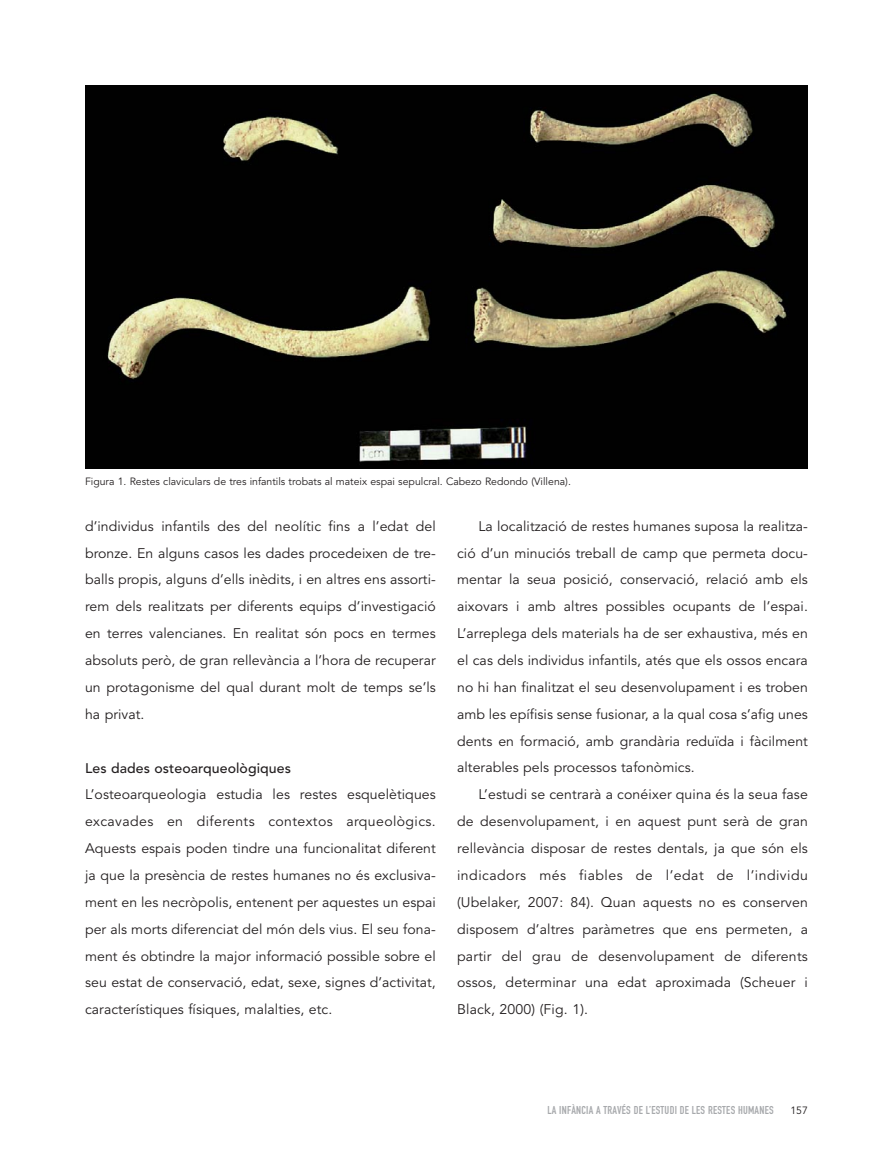
<style>
.page{position:relative;width:893px;height:1149px;background:#fff}
.page>*{position:absolute;margin:0;border:0;box-sizing:border-box;transform-origin:0 0}
.t1{font:13.8px/26.8px "Avenir";letter-spacing:.005em;color:#231f20;text-align:justify}
.t2{font:500 13.8px "Avenir";letter-spacing:.005em;color:#231f20}
.t3{font:11.25px "DIN Engschrift";letter-spacing:.02em;color:#a7a9ac}
.t4{font:10.5px "Avenir";color:#231f20}
</style>
<div class="page">
<img style="left:85px;top:85px;width:723px;height:383px">
<p class="t4" style="left:85px;top:477px;width:487px">Figura 1. Restes claviculars de tres infantils trobats al mateix espai sepulcral. Cabezo Redondo (Villena).</p>
<p class="t1" style="left:85px;top:514px;width:352px">d’individus infantils des del neolític fins a l’edat del bronze. En alguns casos les dades procedeixen de tre&shy;balls propis, alguns d’ells inèdits, i en altres ens assorti&shy;rem dels realitzats per diferents equips d’investigació en terres valencianes. En realitat són pocs en termes absoluts però, de gran rellevància a l’hora de recuperar un protagonisme del qual durant molt de temps se’ls ha privat.</p>
<p class="t2" style="left:85px;top:761px;width:207px">Les dades osteoarqueològiques</p>
<p class="t1" style="left:85px;top:782px;width:352px">L’osteoarqueologia estudia les restes esquelètiques excavades en diferents contextos arqueològics.<br>Aquests espais poden tindre una funcionalitat diferent ja que la presència de restes humanes no és exclusiva&shy;ment en les necròpolis, entenent per aquestes un espai per als morts diferenciat del món dels vius. El seu fona&shy;ment és obtindre la major informació possible sobre el seu estat de conservació, edat, sexe, signes d’activitat, característiques físiques, malalties, etc.</p>
<p class="t1" style="left:457px;top:514px;width:352px;text-indent:21px">La localització de restes humanes suposa la realitza&shy;ció d’un minuciós treball de camp que permeta docu&shy;mentar la seua posició, conservació, relació amb els aixovars i amb altres possibles ocupants de l’espai.<br>L’arreplega dels materials ha de ser exhaustiva, més en el cas dels individus infantils, atés que els ossos encara no hi han finalitzat el seu desenvolupament i es troben amb les epífisis sense fusionar, a la qual cosa s’afig unes dents en formació, amb grandària reduïda i fàcilment alterables pels processos tafonòmics.</p>
<p class="t1" style="left:457px;top:782px;width:352px;text-indent:21px">L’estudi se centrarà a conéixer quina és la seua fase de desenvolupament, i en aquest punt serà de gran rellevància disposar de restes dentals, ja que són els indicadors més fiables de l’edat de l’individu (Ubelaker, 2007: 84). Quan aquests no es conserven disposem d’altres paràmetres que ens permeten, a partir del grau de desenvolupament de diferents ossos, determinar una edat aproximada (Scheuer i Black, 2000) (Fig. 1).</p>
<p class="t3" style="left:547px;top:1106px;width:228px">LA INFÀNCIA A TRAVÉS DE L’ESTUDI DE LES RESTES HUMANES</p>
<p class="t4" style="left:790px;top:1106px;width:19px">157</p>
</div>
